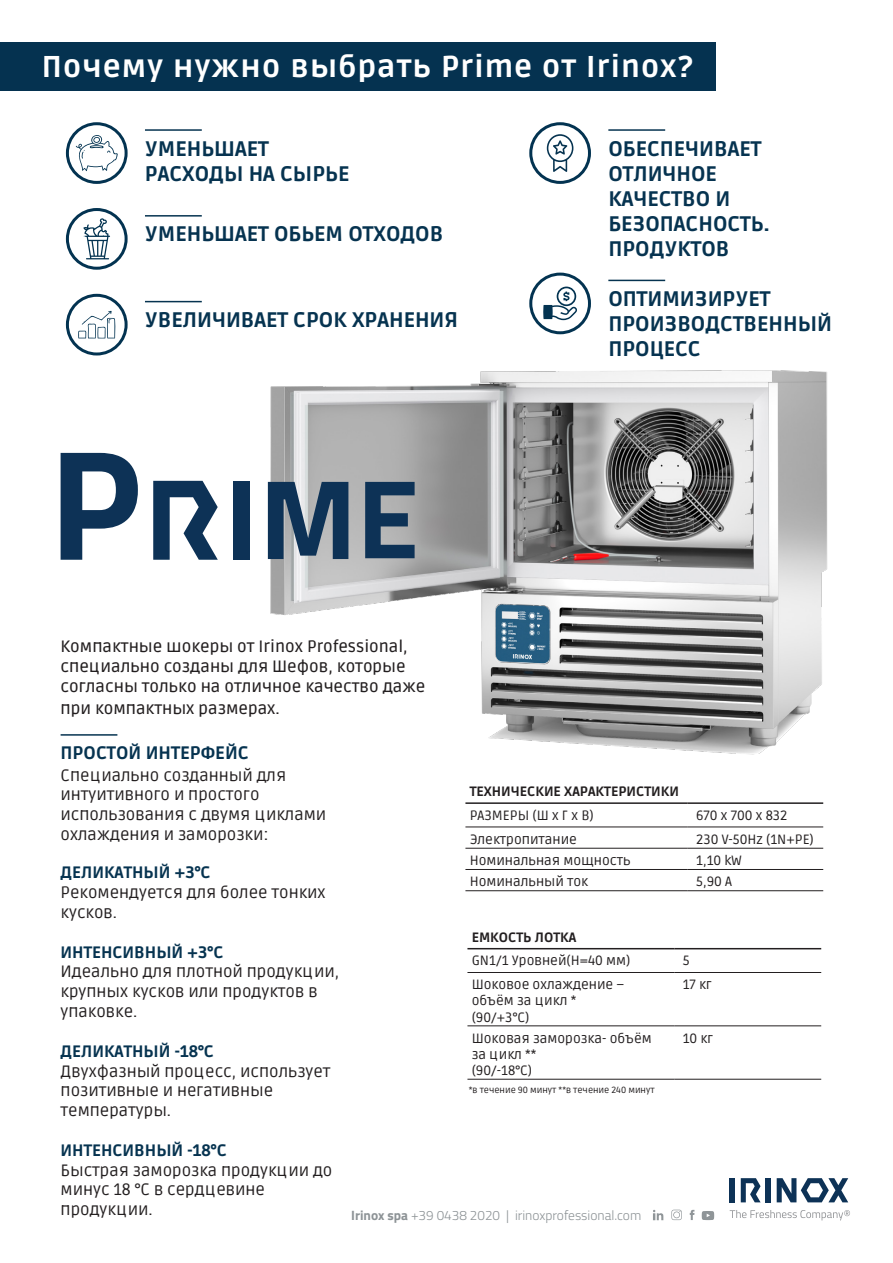
<style>
.page{position:relative;width:893px;height:1263px;background:#fff}
.page>*{position:absolute;margin:0;border:0;box-sizing:border-box;transform-origin:0 0}
.t1{font:800 30px "Ruda";letter-spacing:.04em;color:#fff}
.t2{font:800 21px "Ruda";color:#063350}
.t3{font:800 18px "Ruda";color:#063350}
.t4{font:16.5px/19.8px "Ruda";color:#231f20}
.t5{font:500 16.5px/21.6px "Ruda";color:#231f20}
.t6{font:800 16.5px "Ruda";color:#063350}
.t7{font:13.5px "Ruda";color:#231f20}
.t8{font:300 13.5px "Titillium Web";color:#8d9396}
.t9{font:800 13.5px "Ruda";color:#231f20}
.t10{font:9px "Ruda";color:#231f20}
.s1{font-weight:700}
</style>
<div class="page">
<div style="left:0;top:42px;width:715px;height:49px;background:#053250"></div>
<svg style="left:67px;top:124px;width:59px;height:58px"></svg>
<div style="left:66px;top:122px;width:62px;height:62px;border:3px solid #033351;border-radius:50%"></div>
<svg style="left:76px;top:135px;width:42px;height:36px"></svg>
<hr style="left:145px;top:129px;width:57px;height:2px;background:#063350">
<svg style="left:67px;top:209px;width:59px;height:59px"></svg>
<div style="left:66px;top:208px;width:62px;height:62px;border:3px solid #033351;border-radius:50%"></div>
<hr style="left:145px;top:215px;width:57px;height:2px;background:#063350">
<svg style="left:83px;top:218px;width:27px;height:41px"></svg>
<div style="left:529px;top:273px;width:62px;height:61px;border:3px solid #033351;border-radius:50%"></div>
<hr style="left:608px;top:280px;width:57px;height:1px;background:#063350">
<svg style="left:543px;top:287px;width:34px;height:33px"></svg>
<div style="left:529px;top:122px;width:62px;height:62px;border:3px solid #033351;border-radius:50%"></div>
<hr style="left:608px;top:129px;width:57px;height:2px;background:#063350">
<svg style="left:547px;top:134px;width:26px;height:38px"></svg>
<svg style="left:67px;top:295px;width:59px;height:59px"></svg>
<div style="left:66px;top:294px;width:62px;height:61px;border:3px solid #033351;border-radius:50%"></div>
<hr style="left:145px;top:301px;width:57px;height:1px;background:#063350">
<svg style="left:78px;top:311px;width:37px;height:27px"></svg>
<img style="left:249px;top:370px;width:579px;height:385px">
<hr style="left:61px;top:734px;width:56px;height:2px;background:#063350">
<hr style="left:465px;top:827px;width:223px;height:1px;background:#231f20">
<hr style="left:688px;top:827px;width:135px;height:1px;background:#231f20">
<hr style="left:465px;top:848px;width:223px;height:1px;background:#231f20">
<hr style="left:688px;top:848px;width:135px;height:1px;background:#231f20">
<hr style="left:465px;top:869px;width:223px;height:1px;background:#231f20">
<hr style="left:688px;top:869px;width:135px;height:1px;background:#231f20">
<hr style="left:465px;top:890px;width:223px;height:1px;background:#231f20">
<hr style="left:688px;top:890px;width:135px;height:1px;background:#231f20">
<hr style="left:465px;top:802px;width:223px;height:2px;background:#231f20">
<hr style="left:688px;top:802px;width:135px;height:2px;background:#231f20">
<hr style="left:467px;top:972px;width:207px;height:1px;background:#231f20">
<hr style="left:674px;top:972px;width:147px;height:1px;background:#231f20">
<hr style="left:467px;top:1025px;width:207px;height:1px;background:#231f20">
<hr style="left:674px;top:1025px;width:147px;height:1px;background:#231f20">
<hr style="left:467px;top:1079px;width:207px;height:1px;background:#231f20">
<hr style="left:674px;top:1079px;width:147px;height:1px;background:#231f20">
<hr style="left:467px;top:948px;width:207px;height:1px;background:#231f20">
<hr style="left:674px;top:948px;width:147px;height:1px;background:#231f20">
<div style="left:730px;top:1178px;width:5px;height:24px;background:#0d3256"></div>
<div style="left:765px;top:1178px;width:5px;height:24px;background:#0d3256"></div>
<svg style="left:777px;top:1178px;width:71px;height:24px"></svg>
<svg style="left:741px;top:1178px;width:20px;height:24px"></svg>
<svg style="left:730px;top:1210px;width:120px;height:10px"></svg>
<svg style="left:653px;top:1210px;width:10px;height:10px"></svg>
<svg style="left:671px;top:1210px;width:11px;height:10px"></svg>
<svg style="left:690px;top:1210px;width:4px;height:10px"></svg>
<svg style="left:702px;top:1211px;width:12px;height:9px"></svg>
<div style="left:233px;top:481px;width:16px;height:79px;background:#0d3256"></div>
<svg style="left:153px;top:481px;width:65px;height:79px"></svg>
<svg style="left:61px;top:453px;width:77px;height:107px"></svg>
<svg style="left:268px;top:482px;width:80px;height:77px;background:#465f78"></svg>
<svg style="left:365px;top:482px;width:50px;height:76px;background:#475f76"></svg>
<p class="t1" style="left:42px;top:46px;width:652px">Почему нужно выбрать Prime от Irinox?</p>
<p class="t2" style="left:145px;top:134px;width:125px">УМЕНЬШАЕТ</p>
<p class="t2" style="left:145px;top:159px;width:206px">РАСХОДЫ НА СЫРЬЕ</p>
<p class="t2" style="left:145px;top:220px;width:300px">УМЕНЬШАЕТ ОБЬЕМ ОТХОДОВ</p>
<p class="t2" style="left:145px;top:305px;width:315px">УВЕЛИЧИВАЕТ СРОК ХРАНЕНИЯ</p>
<p class="t2" style="left:608px;top:134px;width:154px">ОБЕСПЕЧИВАЕТ</p>
<p class="t2" style="left:608px;top:159px;width:110px">ОТЛИЧНОЕ</p>
<p class="t2" style="left:608px;top:184px;width:123px">КАЧЕСТВО И</p>
<p class="t2" style="left:608px;top:210px;width:163px">БЕЗОПАСНОСТЬ.</p>
<p class="t2" style="left:608px;top:235px;width:123px">ПРОДУКТОВ</p>
<p class="t2" style="left:608px;top:284px;width:163px">ОПТИМИЗИРУЕТ</p>
<p class="t2" style="left:608px;top:309px;width:225px">ПРОИЗВОДСТВЕННЫЙ</p>
<p class="t2" style="left:608px;top:335px;width:94px">ПРОЦЕСС</p>
<p class="t5" style="left:61px;top:635px;width:349px">Компактные шокеры от Irinox Professional,</p>
<p class="t5" style="left:61px;top:655px;width:346px">специально созданы для Шефов, которые</p>
<p class="t5" style="left:61px;top:675px;width:366px">согласны только на отличное качество даже при компактных размерах.</p>
<p class="t3" style="left:61px;top:740px;width:190px">ПРОСТОЙ ИНТЕРФЕЙС</p>
<p class="t4" style="left:61px;top:764px;width:227px">Специально созданный для</p>
<p class="t4" style="left:61px;top:784px;width:200px">интуитивного и простого</p>
<p class="t4" style="left:61px;top:804px;width:267px">использования с двумя циклами</p>
<p class="t4" style="left:61px;top:823px;width:209px">охлаждения и заморозки:</p>
<p class="t6" style="left:61px;top:861px;width:152px">ДЕЛИКАТНЫЙ +3°C</p>
<p class="t4" style="left:61px;top:882px;width:267px">Рекомендуется для более тонких кусков.</p>
<p class="t6" style="left:61px;top:941px;width:164px">ИНТЕНСИВНЫЙ +3°C</p>
<p class="t4" style="left:61px;top:961px;width:280px">Идеально для плотной продукции,</p>
<p class="t4" style="left:61px;top:981px;width:259px">крупных кусков или продуктов в</p>
<p class="t4" style="left:61px;top:1000px;width:78px">упаковке.</p>
<p class="t6" style="left:61px;top:1040px;width:155px">ДЕЛИКАТНЫЙ -18°C</p>
<p class="t4" style="left:61px;top:1060px;width:272px">Двухфазный процесс, использует</p>
<p class="t4" style="left:61px;top:1080px;width:214px">позитивные и негативные</p>
<p class="t4" style="left:61px;top:1099px;width:112px">температуры.</p>
<p class="t6" style="left:61px;top:1139px;width:168px">ИНТЕНСИВНЫЙ -18°C</p>
<p class="t4" style="left:61px;top:1159px;width:273px">Быстрая заморозка продукции до</p>
<p class="t4" style="left:61px;top:1179px;width:206px">минус 18 °C в сердцевине продукции.</p>
<p class="t9" style="left:470px;top:782px;width:211px">ТЕХНИЧЕСКИЕ ХАРАКТЕРИСТИКИ</p>
<p class="t7" style="left:470px;top:806px;width:126px">РАЗМЕРЫ (Ш x Г x В)</p>
<p class="t7" style="left:696px;top:806px;width:93px">670 x 700 x 832</p>
<p class="t7" style="left:470px;top:830px;width:109px">Электропитание</p>
<p class="t7" style="left:696px;top:830px;width:119px">230 V-50Hz (1N+PE)</p>
<p class="t7" style="left:470px;top:851px;width:163px">Номинальная мощность</p>
<p class="t7" style="left:696px;top:851px;width:47px">1,10 kW</p>
<p class="t7" style="left:470px;top:872px;width:120px">Номинальный ток</p>
<p class="t7" style="left:696px;top:872px;width:37px">5,90 A</p>
<p class="t9" style="left:472px;top:928px;width:106px">ЕМКОСТЬ ЛОТКА</p>
<p class="t7" style="left:472px;top:951px;width:160px">GN1/1 Уровней(H=40 мм)</p>
<p class="t7" style="left:683px;top:951px;width:8px">5</p>
<p class="t7" style="left:472px;top:975px;width:154px">Шоковое охлаждение –</p>
<p class="t7" style="left:472px;top:991px;width:106px">объём за цикл *</p>
<p class="t7" style="left:472px;top:1008px;width:59px">(90/+3°C)</p>
<p class="t7" style="left:683px;top:975px;width:30px">17 кг</p>
<p class="t7" style="left:472px;top:1029px;width:182px">Шоковая заморозка- объём</p>
<p class="t7" style="left:472px;top:1045px;width:66px">за цикл **</p>
<p class="t7" style="left:472px;top:1061px;width:62px">(90/-18°C)</p>
<p class="t7" style="left:683px;top:1029px;width:32px">10 кг</p>
<p class="t10" style="left:469px;top:1083px;width:187px">*в течение 90 минут **в течение 240 минут</p>
<p class="t8" style="left:351px;top:1205px;width:292px"><span class="s1">Irinox spa</span> +39 0438 2020 | irinoxprofessional.com</p>
</div>
